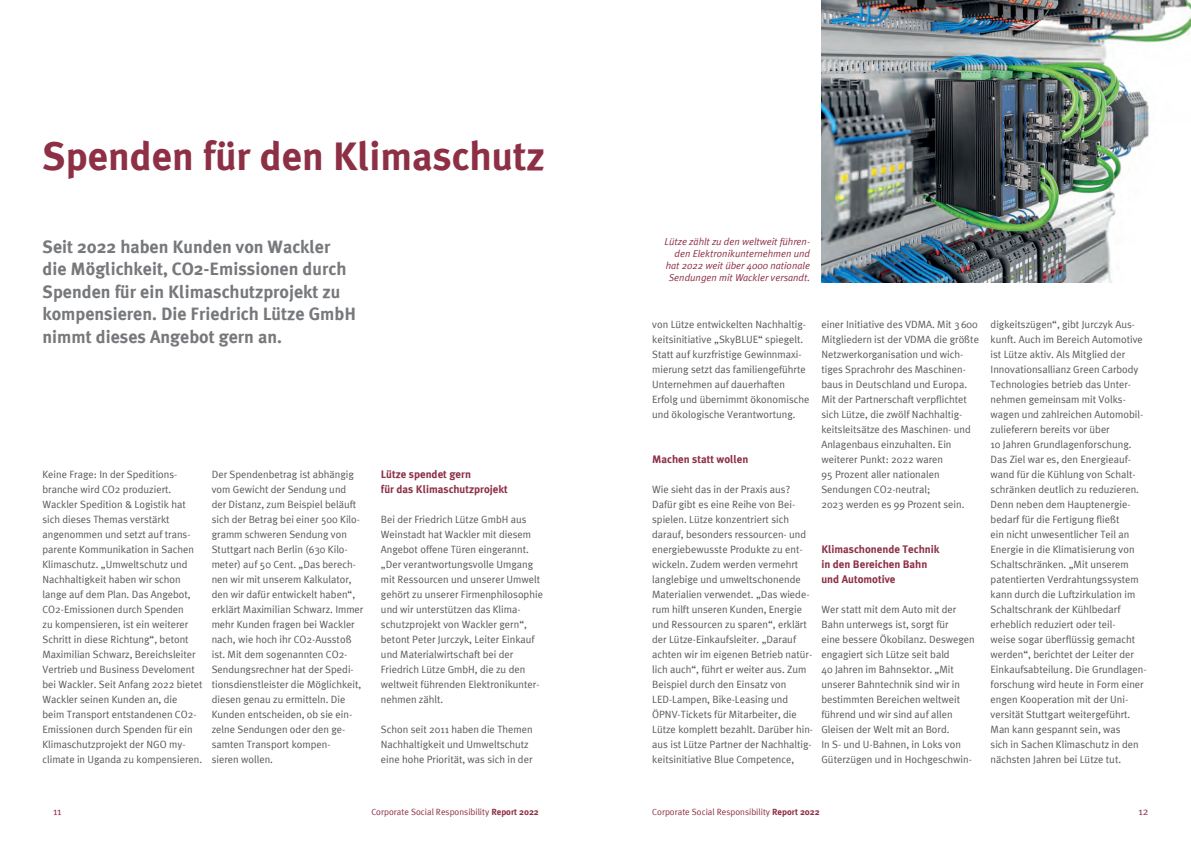
<style>
.page{position:relative;width:1191px;height:842px;background:#fff}
.page>*{position:absolute;margin:0;border:0;box-sizing:border-box;transform-origin:0 0}
.t1{font:700 40px "Meta Plus";color:#8d2f45}
.t2{font:700 18px/22.5px "Meta Plus";color:#76787b}
.t3{font:700 11px/15px "Meta Plus";color:#8d2f45}
.t4{font:10.5px/15px "Meta Plus";color:#57585a}
.t5{font:10.5px "Meta Plus";color:#8d2f45}
.t6{font:italic 10px/12px "Meta Plus";color:#8d2f45;text-align:right}
.t7{font:9px "Meta Plus";color:#8d2f45}
.s1{font-weight:700}
</style>
<div class="page">
<img style="left:821px;top:0;width:370px;height:283px">
<h1 class="t1" style="left:43px;top:133px;width:503px">Spenden für den Klimaschutz</h1>
<h2 class="t2" style="left:43px;top:235px;width:315px">Seit 2022 haben Kunden von Wackler die Möglichkeit, CO2-Emissionen durch Spenden für ein Klimaschutzprojekt zu kompensieren. Die Friedrich Lütze GmbH nimmt dieses Angebot gern an.</h2>
<p class="t4" style="left:43px;top:466px;width:161px">Keine Frage: In der Speditions&shy;branche wird CO2 produziert.<br>Wackler Spedition &amp; Logistik hat sich dieses Themas verstärkt angenommen und setzt auf trans&shy;parente Kommunikation in Sachen<br>Klimaschutz. „Umweltschutz und<br>Nachhaltigkeit haben wir schon lange auf dem Plan. Das Angebot,<br>CO2-Emissionen durch Spenden<br>zu kompensieren, ist ein weiterer<br>Schritt in diese Richtung“, betont<br>Maximilian Schwarz, Bereichsleiter<br>Vertrieb und Business Develoment bei Wackler. Seit Anfang 2022 bietet<br>Wackler seinen Kunden an, die<br>beim Transport entstandenen CO2-<br>Emissionen durch Spenden für ein<br>Klimaschutzprojekt der NGO my&shy;climate in Uganda zu kompensieren.</p>
<p class="t4" style="left:212px;top:466px;width:153px">Der Spendenbetrag ist abhängig vom Gewicht der Sendung und der Distanz, zum Beispiel beläuft sich der Betrag bei einer 500 Kilo&shy;gramm schweren Sendung von<br>Stuttgart nach Berlin (630 Kilo&shy;meter) auf 50 Cent. „Das berech&shy;nen wir mit unserem Kalkulator, den wir dafür entwickelt haben“, erklärt Maximilian Schwarz. Immer mehr Kunden fragen bei Wackler nach, wie hoch ihr CO2-Ausstoß ist. Mit dem sogenannten CO2-<br>Sendungsrechner hat der Spedi&shy;tionsdienstleister die Möglichkeit, diesen genau zu ermitteln. Die<br>Kunden entscheiden, ob sie ein&shy;zelne Sendungen oder den ge&shy;samten Transport kompen-<br>sieren wollen.</p>
<p class="t3" style="left:381px;top:466px;width:128px">Lütze spendet gern<br>für das Klimaschutzprojekt</p>
<p class="t4" style="left:381px;top:511px;width:164px">Bei der Friedrich Lütze GmbH aus<br>Weinstadt hat Wackler mit diesem<br>Angebot offene Türen eingerannt. „Der verantwortungsvolle Umgang mit Ressourcen und unserer Umwelt gehört zu unserer Firmenphilosophie und wir unterstützen das Klima&shy;schutzprojekt von Wackler gern“, betont Peter Jurczyk, Leiter Einkauf und Materialwirtschaft bei der<br>Friedrich Lütze GmbH, die zu den weltweit führenden Elektronikunter&shy;nehmen zählt.</p>
<p class="t4" style="left:381px;top:721px;width:153px">Schon seit 2011 haben die Themen<br>Nachhaltigkeit und Umweltschutz eine hohe Priorität, was sich in der</p>
<p class="t6" style="left:664px;top:235px;width:147px">Lütze zählt zu den weltweit führen&shy;den Elektronikunternehmen und hat 2022 weit über 4000 nationale Sendungen mit Wackler versandt.</p>
<p class="t4" style="left:652px;top:316px;width:159px">von Lütze entwickelten Nachhaltig&shy;keitsinitiative „SkyBLUE“ spiegelt.<br>Statt auf kurzfristige Gewinnmaxi&shy;mierung setzt das familiengeführte Unternehmen auf dauerhaften Erfolg und übernimmt ökonomische und ökologische Verantwortung.</p>
<p class="t3" style="left:652px;top:451px;width:98px">Machen statt wollen</p>
<p class="t4" style="left:652px;top:481px;width:162px">Wie sieht das in der Praxis aus?<br>Dafür gibt es eine Reihe von Bei&shy;spielen. Lütze konzentriert sich darauf, besonders ressourcen- und energiebewusste Produkte zu ent&shy;wickeln. Zudem werden vermehrt langlebige und umweltschonende Materialien verwendet. „Das wiede&shy;rum hilft unseren Kunden, Energie und Ressourcen zu sparen“, erklärt der Lütze-Einkaufsleiter. „Darauf achten wir im eigenen Betrieb natür&shy;lich auch“, führt er weiter aus. Zum Beispiel durch den Einsatz von LED-Lampen, Bike-Leasing und ÖPNV-Tickets für Mitarbeiter, die Lütze komplett bezahlt. Darüber hin&shy;aus ist Lütze Partner der Nachhaltig&shy;keitsinitiative Blue Competence,</p>
<p class="t4" style="left:821px;top:316px;width:159px">einer Initiative des VDMA. Mit 3600<br>Mitgliedern ist der VDMA die größte<br>Netzwerkorganisation und wich&shy;tiges Sprachrohr des Maschinen&shy;baus in Deutschland und Europa.<br>Mit der Partnerschaft verpflichtet sich Lütze, die zwölf Nachhaltig&shy;keitsleitsätze des Maschinen- und<br>Anlagenbaus einzuhalten. Ein weiterer Punkt: 2022 waren<br>95 Prozent aller nationalen<br>Sendungen CO2-neutral;<br>2023 werden es 99 Prozent sein.</p>
<p class="t3" style="left:821px;top:541px;width:120px">Klimaschonende Technik in den Bereichen Bahn und Automotive</p>
<p class="t4" style="left:821px;top:601px;width:155px">Wer statt mit dem Auto mit der<br>Bahn unterwegs ist, sorgt für<br>eine bessere Ökobilanz. Deswegen engagiert sich Lütze seit bald<br>40 Jahren im Bahnsektor. „Mit unserer Bahntechnik sind wir in bestimmten Bereichen weltweit führend und wir sind auf allen<br>Gleisen der Welt mit an Bord.<br>In S- und U-Bahnen, in Loks von<br>Güterzügen und in Hochgeschwin-</p>
<p class="t4" style="left:990px;top:316px;width:158px">digkeitszügen“, gibt Jurczyk Aus&shy;kunft. Auch im Bereich Automotive ist Lütze aktiv. Als Mitglied der<br>Innovationsallianz Green Carbody<br>Technologies betrieb das Unter&shy;nehmen gemeinsam mit Volks&shy;wagen und zahlreichen Automobil&shy;zulieferern bereits vor über<br>10 Jahren Grundlagenforschung.<br>Das Ziel war es, den Energieauf&shy;wand für die Kühlung von Schalt&shy;schränken deutlich zu reduzieren.<br>Denn neben dem Hauptenergie&shy;bedarf für die Fertigung fließt<br>ein nicht unwesentlicher Teil an<br>Energie in die Klimatisierung von<br>Schaltschränken. „Mit unserem patentierten Verdrahtungssystem kann durch die Luftzirkulation im<br>Schaltschrank der Kühlbedarf erheblich reduziert oder teil-<br>weise sogar überflüssig gemacht werden“, berichtet der Leiter der<br>Einkaufsabteilung. Die Grundlagen&shy;forschung wird heute in Form einer engen Kooperation mit der Uni&shy;versität Stuttgart weitergeführt.<br>Man kann gespannt sein, was<br>sich in Sachen Klimaschutz in den nächsten Jahren bei Lütze tut.</p>
<p class="t5" style="left:53px;top:805px;width:10px">11</p>
<p class="t7" style="left:371px;top:806px;width:169px">Corporate Social Responsibility <span class="s1">Report 2022</span></p>
<p class="t7" style="left:652px;top:806px;width:169px">Corporate Social Responsibility <span class="s1">Report 2022</span></p>
<p class="t5" style="left:1138px;top:805px;width:11px">12</p>
</div>
